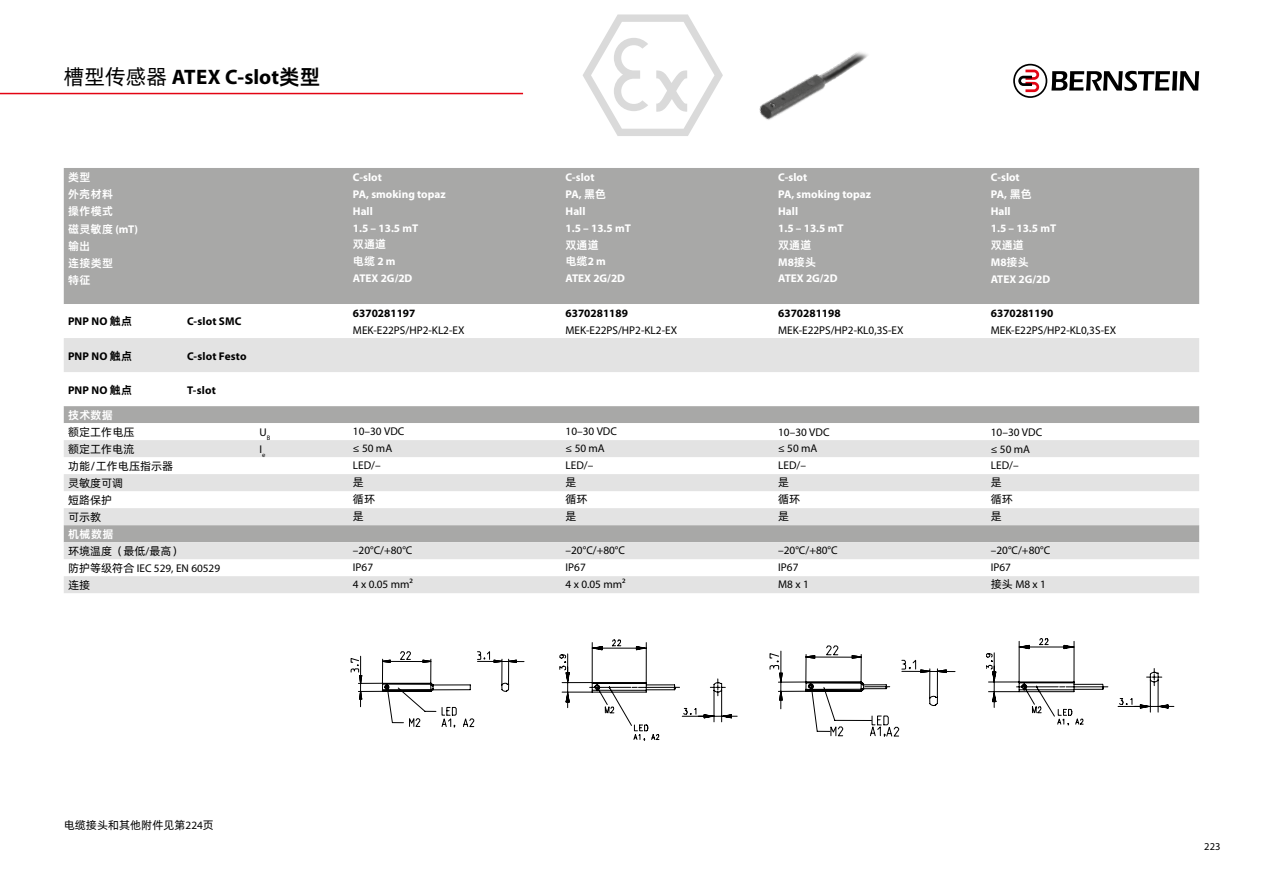
<style>
.page{position:relative;width:1263px;height:893px;background:#fff}
.page>*{position:absolute;margin:0;border:0;box-sizing:border-box;transform-origin:0 0}
.t1{font:700 21px "Myriad Pro";color:#000}
.t2{font:11.25px/17px "Myriad Pro";color:#000}
.t3{font:700 11.25px/17px "Myriad Pro";color:#fff}
.t4{font:700 11.25px "Myriad Pro";color:#000}
.t5{font:11.25px/17px "Alibaba Pu Hui Ti 2 55 Regular";color:#000}
.t6{font:11.25px/17.2px "Alibaba Pu Hui Ti 2 85 Bold";letter-spacing:.02em;color:#fff}
.t7{font:10.5px "Myriad Pro";color:#000}
.s1{font-family:"Alibaba Pu Hui Ti 2 55 Regular";font-weight:400}
.s2{font-family:"Alibaba Pu Hui Ti 2 85 Bold";font-weight:400}
.s3{font-family:"Myriad Pro";font-weight:700}
.s4{font-family:"Myriad Pro"}
.s5{font-family:"Alibaba Pu Hui Ti 2 55 Regular"}
</style>
<div class="page">
<div style="left:64px;top:168px;width:1135px;height:136px;background:#a8a8a7"></div>
<div style="left:64px;top:525px;width:1135px;height:17px;background:#a8a8a7"></div>
<svg style="left:64px;top:338px;width:1135px;height:187px;fill:#e3e3e3"></svg>
<svg style="left:64px;top:542px;width:1135px;height:51px;fill:#e3e3e3"></svg>
<svg style="left:351px;top:651px;width:173px;height:76px"></svg>
<svg style="left:560px;top:640px;width:177px;height:101px"></svg>
<svg style="left:770px;top:646px;width:185px;height:91px"></svg>
<svg style="left:986px;top:638px;width:188px;height:87px"></svg>
<img style="left:759px;top:52px;width:109px;height:68px">
<svg style="left:583px;top:14px;width:140px;height:122px"></svg>
<hr style="left:0;top:93px;width:523px;height:1px;background:#e30413">
<svg style="left:1013px;top:64px;width:186px;height:34px"></svg>
<h1 class="t1" style="left:64px;top:63px;width:258px"><span class="s1">槽型传感器</span> ATEX C-slot<span class="s2">类型</span></h1>
<p class="t6" style="left:68px;top:168px;width:72px">类型<br>外壳材料<br>操作模式<br>磁灵敏度 <span class="s3">(mT)</span>输出<br>连接类型<br>特征</p>
<p class="t4" style="left:68px;top:314px;width:66px">PNP NO <span class="s2">触点</span></p>
<p class="t4" style="left:187px;top:314px;width:56px">C-slot SMC</p>
<p class="t4" style="left:68px;top:349px;width:66px">PNP NO <span class="s2">触点</span></p>
<p class="t4" style="left:187px;top:349px;width:61px">C-slot Festo</p>
<p class="t4" style="left:68px;top:383px;width:66px">PNP NO <span class="s2">触点</span></p>
<p class="t4" style="left:187px;top:383px;width:30px">T-slot</p>
<p class="t6" style="left:68px;top:406px;width:46px">技术数据</p>
<p class="t5" style="left:68px;top:423px;width:68px">额定工作电压</p>
<p class="t2" style="left:259px;top:423px;width:12px">U<sub>B</sub></p>
<p class="t5" style="left:68px;top:440px;width:68px">额定工作电流</p>
<p class="t2" style="left:259px;top:441px;width:7px">I<sub>e</sub></p>
<p class="t5" style="left:68px;top:457px;width:107px">功能/工作电压指示器灵敏度可调<br>短路保护<br>可示教</p>
<p class="t5" style="left:68px;top:542px;width:116px">环境温度（最低<span class="s4">/</span>最高）</p>
<p class="t2" style="left:68px;top:560px;width:154px"><span class="s5">防护等级符合</span> IEC 529, EN 60529</p>
<p class="t5" style="left:68px;top:576px;width:24px">连接</p>
<p class="t6" style="left:68px;top:525px;width:47px">机械数据</p>
<p class="t3" style="left:353px;top:168px;width:94px">C-slot<br>PA, smoking topaz<br>Hall<br>1.5 – 13.5 mT</p>
<p class="t6" style="left:353px;top:235px;width:44px">双通道电缆 <span class="s3">2 m</span></p>
<p class="t3" style="left:353px;top:270px;width:61px">ATEX 2G/2D</p>
<p class="t4" style="left:353px;top:306px;width:64px">6370281197</p>
<p class="t2" style="left:353px;top:321px;width:113px">MEK-E22PS/HP2-KL2-EX</p>
<p class="t2" style="left:353px;top:423px;width:53px">10–30 VDC ≤ 50 mA<br>LED/–</p>
<p class="t5" style="left:353px;top:473px;width:24px">是循环是</p>
<p class="t2" style="left:353px;top:542px;width:62px">–20°C/+80°C<br>IP67<br>4 x 0.05 mm²</p>
<p class="t5" style="left:64px;top:816px;width:152px">电缆接头和其他附件见第<span class="s4">224</span>页</p>
<p class="t3" style="left:566px;top:168px;width:67px">C-slot<br>PA, <span class="s2">黑色<br></span>Hall<br>1.5 – 13.5 mT</p>
<p class="t6" style="left:566px;top:235px;width:42px">双通道电缆<span class="s3">2 m</span></p>
<p class="t3" style="left:566px;top:270px;width:61px">ATEX 2G/2D</p>
<p class="t4" style="left:566px;top:306px;width:64px">6370281189</p>
<p class="t2" style="left:566px;top:321px;width:113px">MEK-E22PS/HP2-KL2-EX</p>
<p class="t2" style="left:566px;top:423px;width:53px">10–30 VDC ≤ 50 mA<br>LED/–</p>
<p class="t5" style="left:566px;top:473px;width:24px">是循环是</p>
<p class="t2" style="left:566px;top:542px;width:62px">–20°C/+80°C<br>IP67<br>4 x 0.05 mm²</p>
<p class="t3" style="left:778px;top:168px;width:94px">C-slot<br>PA, smoking topaz<br>Hall<br>1.5 – 13.5 mT</p>
<p class="t6" style="left:778px;top:235px;width:35px">双通道</p>
<p class="t3" style="left:778px;top:253px;width:61px">M8<span class="s2">接头<br></span>ATEX 2G/2D</p>
<p class="t4" style="left:778px;top:306px;width:64px">6370281198</p>
<p class="t2" style="left:778px;top:321px;width:127px">MEK-E22PS/HP2-KL0,3S-EX</p>
<p class="t2" style="left:778px;top:423px;width:53px">10–30 VDC ≤ 50 mA<br>LED/–</p>
<p class="t5" style="left:778px;top:473px;width:24px">是循环是</p>
<p class="t2" style="left:778px;top:542px;width:61px">–20°C/+80°C<br>IP67<br>M8 x 1</p>
<p class="t3" style="left:991px;top:168px;width:67px">C-slot<br>PA, <span class="s2">黑色<br></span>Hall<br>1.5 – 13.5 mT</p>
<p class="t6" style="left:991px;top:235px;width:35px">双通道</p>
<p class="t3" style="left:991px;top:253px;width:61px">M8<span class="s2">接头<br></span>ATEX 2G/2D</p>
<p class="t4" style="left:991px;top:306px;width:64px">6370281190</p>
<p class="t2" style="left:991px;top:321px;width:127px">MEK-E22PS/HP2-KL0,3S-EX</p>
<p class="t2" style="left:991px;top:423px;width:53px">10–30 VDC ≤ 50 mA<br>LED/–</p>
<p class="t5" style="left:991px;top:473px;width:24px">是循环是</p>
<p class="t2" style="left:991px;top:542px;width:61px">–20°C/+80°C<br>IP67<br><span class="s5">接头</span> M8 x 1</p>
<p class="t7" style="left:1204px;top:840px;width:18px">223</p>
</div>
